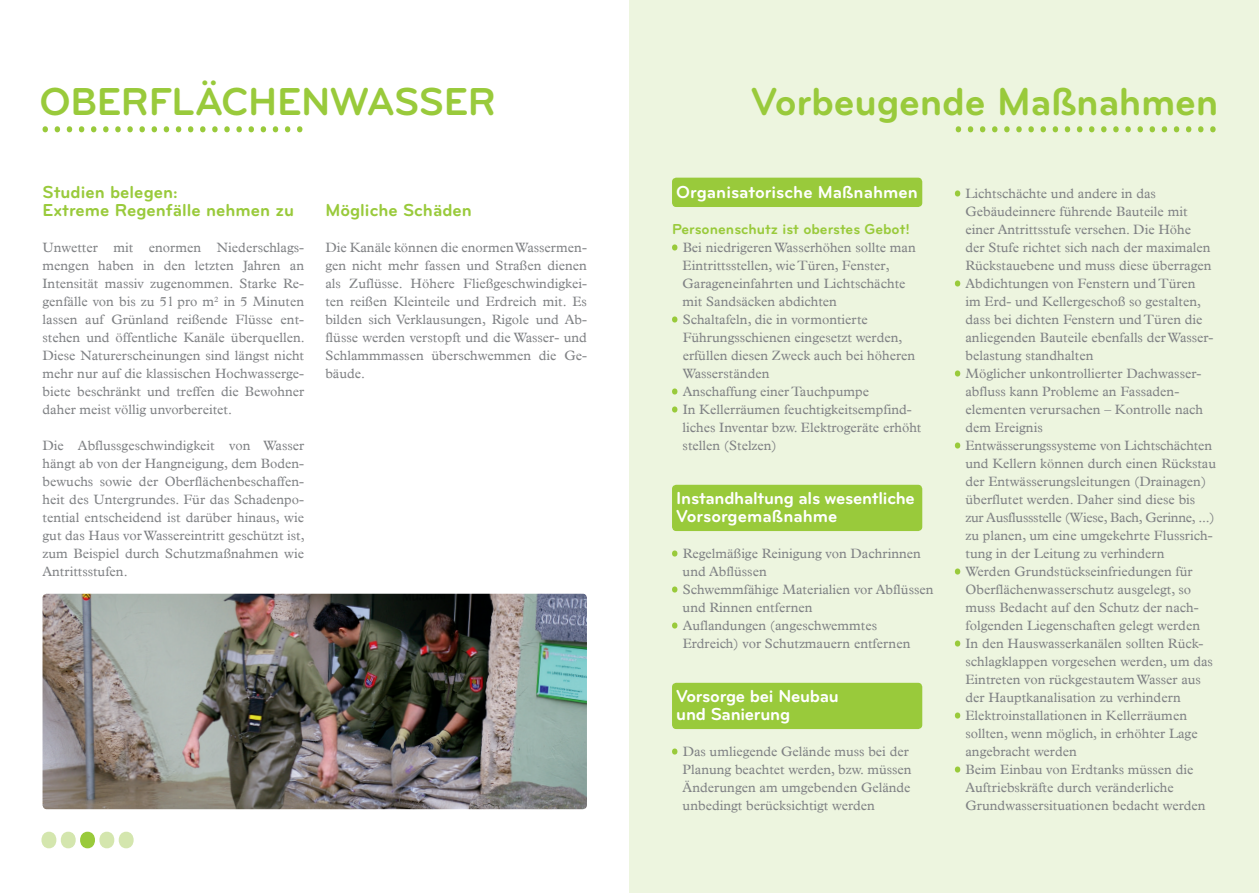
<style>
.page{position:relative;width:1259px;height:893px;background:#fff}
.page>*{position:absolute;margin:0;border:0;box-sizing:border-box;transform-origin:0 0}
.t1{font:700 40.5px "Bryant Pro";letter-spacing:-.01em;color:#99ca3b}
.t2{font:700 18px/18px "Bryant Pro";letter-spacing:-.015em;color:#fff}
.t3{font:700 18px/18px "Bryant Pro";color:#99ca3b}
.t4{font:700 15px "Bryant Pro";color:#99ca3b}
.t5{font:13.5px/18px "Plantin";color:#808285}
</style>
<div class="page">
<div style="left:629px;top:0;width:630px;height:893px;background:#edf5df"></div>
<svg style="left:955px;top:126px;width:6px;height:6px"></svg>
<svg style="left:968px;top:126px;width:5px;height:6px"></svg>
<svg style="left:980px;top:126px;width:5px;height:6px"></svg>
<svg style="left:992px;top:126px;width:5px;height:6px"></svg>
<svg style="left:1004px;top:126px;width:5px;height:6px"></svg>
<svg style="left:1016px;top:126px;width:5px;height:6px"></svg>
<svg style="left:1028px;top:126px;width:6px;height:6px"></svg>
<svg style="left:1040px;top:126px;width:6px;height:6px"></svg>
<svg style="left:1052px;top:126px;width:6px;height:6px"></svg>
<svg style="left:1064px;top:126px;width:6px;height:6px"></svg>
<svg style="left:1077px;top:126px;width:5px;height:6px"></svg>
<svg style="left:1089px;top:126px;width:5px;height:6px"></svg>
<svg style="left:1101px;top:126px;width:5px;height:6px"></svg>
<svg style="left:1113px;top:126px;width:5px;height:6px"></svg>
<svg style="left:1125px;top:126px;width:5px;height:6px"></svg>
<svg style="left:1137px;top:126px;width:6px;height:6px"></svg>
<svg style="left:1149px;top:126px;width:6px;height:6px"></svg>
<svg style="left:1161px;top:126px;width:6px;height:6px"></svg>
<svg style="left:1173px;top:126px;width:6px;height:6px"></svg>
<svg style="left:1186px;top:126px;width:5px;height:6px"></svg>
<svg style="left:1198px;top:126px;width:5px;height:6px"></svg>
<svg style="left:1210px;top:126px;width:5px;height:6px"></svg>
<div style="left:672px;top:178px;width:250px;height:29px;background:#99ca3b;border-radius:4px"></div>
<svg style="left:672px;top:244px;width:5px;height:7px"></svg>
<svg style="left:672px;top:316px;width:5px;height:7px"></svg>
<svg style="left:672px;top:388px;width:5px;height:7px"></svg>
<svg style="left:672px;top:406px;width:5px;height:7px"></svg>
<div style="left:672px;top:485px;width:250px;height:46px;background:#99ca3b;border-radius:4px"></div>
<svg style="left:672px;top:550px;width:5px;height:6px"></svg>
<svg style="left:672px;top:586px;width:5px;height:6px"></svg>
<svg style="left:672px;top:622px;width:5px;height:6px"></svg>
<div style="left:672px;top:683px;width:250px;height:46px;background:#99ca3b;border-radius:4px"></div>
<svg style="left:672px;top:748px;width:5px;height:6px"></svg>
<svg style="left:955px;top:190px;width:5px;height:7px"></svg>
<svg style="left:955px;top:280px;width:5px;height:7px"></svg>
<svg style="left:955px;top:370px;width:5px;height:7px"></svg>
<svg style="left:955px;top:442px;width:5px;height:7px"></svg>
<svg style="left:955px;top:568px;width:5px;height:6px"></svg>
<svg style="left:955px;top:640px;width:5px;height:6px"></svg>
<svg style="left:955px;top:712px;width:5px;height:6px"></svg>
<svg style="left:955px;top:766px;width:5px;height:6px"></svg>
<svg style="left:43px;top:126px;width:5px;height:6px"></svg>
<svg style="left:55px;top:126px;width:5px;height:6px"></svg>
<svg style="left:67px;top:126px;width:5px;height:6px"></svg>
<svg style="left:79px;top:126px;width:5px;height:6px"></svg>
<svg style="left:91px;top:126px;width:5px;height:6px"></svg>
<svg style="left:103px;top:126px;width:6px;height:6px"></svg>
<svg style="left:115px;top:126px;width:6px;height:6px"></svg>
<svg style="left:127px;top:126px;width:6px;height:6px"></svg>
<svg style="left:139px;top:126px;width:6px;height:6px"></svg>
<svg style="left:152px;top:126px;width:5px;height:6px"></svg>
<svg style="left:164px;top:126px;width:5px;height:6px"></svg>
<svg style="left:176px;top:126px;width:5px;height:6px"></svg>
<svg style="left:188px;top:126px;width:5px;height:6px"></svg>
<svg style="left:200px;top:126px;width:5px;height:6px"></svg>
<svg style="left:212px;top:126px;width:6px;height:6px"></svg>
<svg style="left:224px;top:126px;width:6px;height:6px"></svg>
<svg style="left:236px;top:126px;width:6px;height:6px"></svg>
<svg style="left:248px;top:126px;width:6px;height:6px"></svg>
<svg style="left:261px;top:126px;width:5px;height:6px"></svg>
<svg style="left:273px;top:126px;width:5px;height:6px"></svg>
<svg style="left:285px;top:126px;width:5px;height:6px"></svg>
<svg style="left:297px;top:126px;width:5px;height:6px"></svg>
<div style="left:119px;top:832px;width:15px;height:16px;background:#d4e6ae;border-radius:50%"></div>
<div style="left:99px;top:832px;width:15px;height:16px;background:#d4e6ae;border-radius:50%"></div>
<div style="left:80px;top:832px;width:15px;height:16px;background:#99ca3b;border-radius:50%"></div>
<div style="left:61px;top:832px;width:15px;height:16px;background:#d4e6ae;border-radius:50%"></div>
<div style="left:41px;top:832px;width:15px;height:16px;background:#d4e6ae;border-radius:50%"></div>
<img style="left:43px;top:594px;width:544px;height:215px">
<h1 class="t1" style="left:39px;top:77px;width:458px">Oberflächenwasser</h1>
<h2 class="t3" style="left:43px;top:183px;width:253px">Studien belegen:<br>Extreme Regenfälle nehmen zu</h2>
<p class="t5" style="left:43px;top:239px;width:264px;text-align:justify">Unwetter mit enormen Niederschlags&shy;mengen haben in den letzten Jahren an Intensität massiv zugenommen. Starke Re&shy;genfälle von bis zu 5l pro m<sup>2</sup> in 5 Minuten lassen auf Grünland reißende Flüsse ent&shy;stehen und öffentliche Kanäle überquellen.<br>Diese Naturerscheinungen sind längst nicht mehr nur auf die klassischen Hochwasserge&shy;biete beschränkt und treffen die Bewohner daher meist völlig unvorbereitet.</p>
<p class="t5" style="left:43px;top:437px;width:264px;text-align:justify">Die Abflussgeschwindigkeit von Wasser hängt ab von der Hangneigung, dem Boden&shy;bewuchs sowie der Oberflächenbeschaffen&shy;heit des Untergrundes. Für das Schadenpo&shy;tential entscheidend ist darüber hinaus, wie gut das Haus vor Wassereintritt geschützt ist, zum Beispiel durch Schutzmaßnahmen wie Antrittsstufen.</p>
<h2 class="t3" style="left:325px;top:201px;width:148px">Mögliche Schäden</h2>
<p class="t5" style="left:325px;top:239px;width:263px;text-align:justify">Die Kanäle können die enormen Wassermen&shy;gen nicht mehr fassen und Straßen dienen als Zuflüsse. Höhere Fließgeschwindigkei&shy;ten reißen Kleinteile und Erdreich mit. Es bilden sich Verklausungen, Rigole und Ab&shy;flüsse werden verstopft und die Wasser- und Schlammmassen überschwemmen die Ge&shy;bäude.</p>
<h1 class="t1" style="left:751px;top:77px;width:469px">Vorbeugende Maßnahmen</h1>
<h2 class="t2" style="left:676px;top:183px;width:243px">Organisatorische Maßnahmen</h2>
<p class="t4" style="left:672px;top:220px;width:239px">Personenschutz ist oberstes Gebot!</p>
<p class="t5" style="left:682px;top:239px;width:240px">Bei niedrigeren Wasserhöhen sollte man Eintrittsstellen, wie Türen, Fenster, Garageneinfahrten und Lichtschächte mit Sandsäcken abdichten<br>Schaltafeln, die in vormontierte Führungsschienen eingesetzt werden, erfüllen diesen Zweck auch bei höheren Wasserständen<br>Anschaffung einer Tauchpumpe<br>In Kellerräumen feuchtigkeitsempfind&shy;liches Inventar bzw. Elektrogeräte erhöht stellen (Stelzen)</p>
<h2 class="t2" style="left:676px;top:489px;width:240px">Instandhaltung als wesentliche<br>Vorsorgemaßnahme</h2>
<p class="t5" style="left:682px;top:545px;width:252px">Regelmäßige Reinigung von Dachrinnen und Abflüssen<br>Schwemmfähige Materialien vor Abflüssen und Rinnen entfernen<br>Auflandungen (angeschwemmtes<br>Erdreich) vor Schutzmauern entfernen</p>
<h2 class="t2" style="left:676px;top:687px;width:164px">Vorsorge bei Neubau und Sanierung</h2>
<p class="t5" style="left:682px;top:743px;width:230px">Das umliegende Gelände muss bei der Planung beachtet werden, bzw. müssen Änderungen am umgebenden Gelände unbedingt berücksichtigt werden</p>
<p class="t5" style="left:965px;top:185px;width:252px">Lichtschächte und andere in das Gebäudeinnere führende Bauteile mit einer Antrittsstufe versehen. Die Höhe<br>der Stufe richtet sich nach der maximalen Rückstauebene und muss diese überragen Abdichtungen von Fenstern und Türen<br>im Erd- und Kellergeschoß so gestalten, dass bei dichten Fenstern und Türen die anliegenden Bauteile ebenfalls der Wasser&shy;belastung standhalten<br>Möglicher unkontrollierter Dachwasser&shy;abfluss kann Probleme an Fassaden&shy;elementen verursachen – Kontrolle nach dem Ereignis<br>Entwässerungssysteme von Lichtschächten und Kellern können durch einen Rückstau der Entwässerungsleitungen (Drainagen) überflutet werden. Daher sind diese bis zur Ausflussstelle (Wiese, Bach, Gerinne, ...) zu planen, um eine umgekehrte Flussrich&shy;tung in der Leitung zu verhindern<br>Werden Grundstückseinfriedungen für Oberflächenwasserschutz ausgelegt, so muss Bedacht auf den Schutz der nach&shy;folgenden Liegenschaften gelegt werden In den Hauswasserkanälen sollten Rück&shy;schlagklappen vorgesehen werden, um das Eintreten von rückgestautem Wasser aus der Hauptkanalisation zu verhindern Elektroinstallationen in Kellerräumen sollten, wenn möglich, in erhöhter Lage angebracht werden<br>Beim Einbau von Erdtanks müssen die Auftriebskräfte durch veränderliche Grundwassersituationen bedacht werden</p>
</div>
